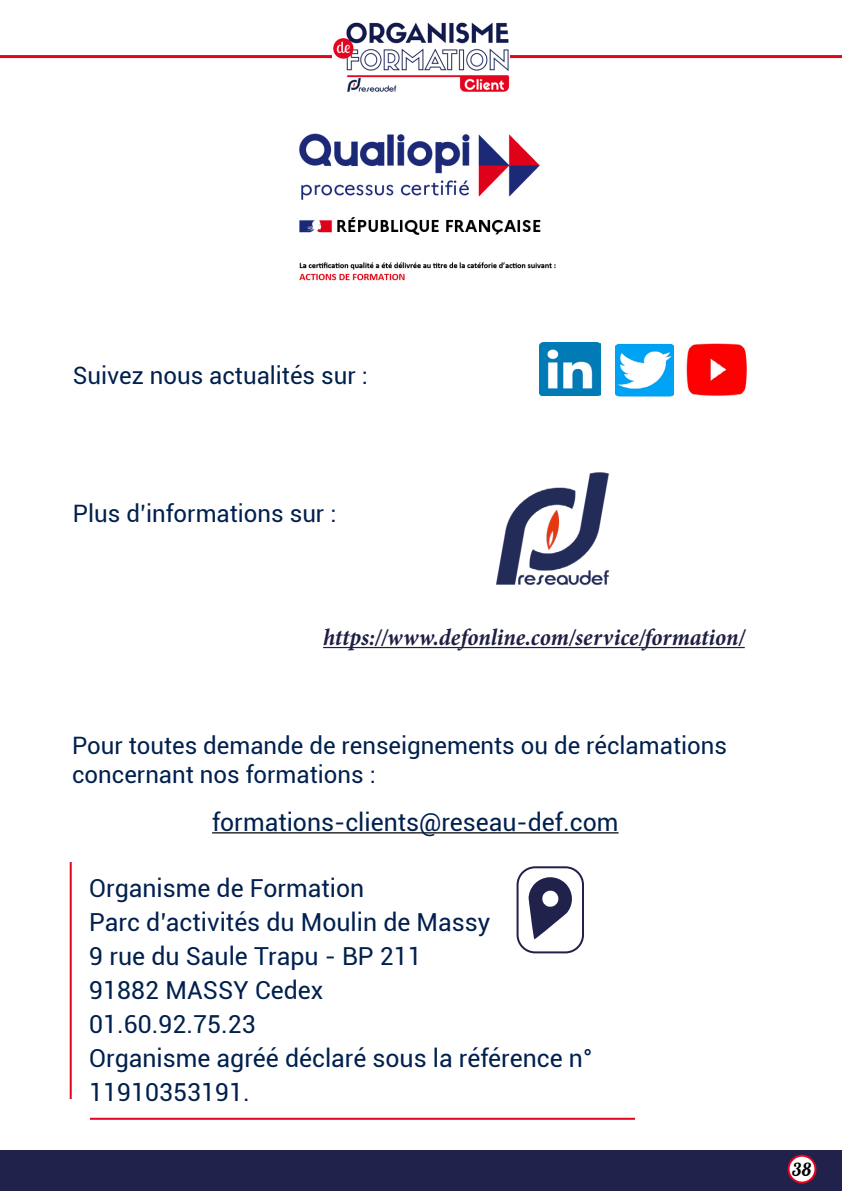
<style>
.page{position:relative;width:842px;height:1191px;background:#fff}
.page>*{position:absolute;margin:0;border:0;box-sizing:border-box;transform-origin:0 0}
.t1{font:24.8px/34px "Roboto";color:#00204e}
.t2{font:24px/28.8px "Roboto";color:#00204e}
.t3{font:italic 700 condensed 24px "Minion Pro";color:#1f1f43}
.t4{font:18px "Lobster 1.4";color:#000}
</style>
<div class="page">
<div style="left:0;top:1150px;width:842px;height:41px;background:#21224b"></div>
<div style="left:788px;top:1155px;width:27px;height:27px;background:#fff;border-radius:50%"></div>
<div style="left:787px;top:1154px;width:29px;height:29px;border:2px solid #e30520;border-radius:50%"></div>
<hr style="left:0;top:55px;width:842px;height:3px;background:#e30520">
<img style="left:332px;top:22px;width:178px;height:69px">
<hr style="left:70px;top:862px;width:2px;height:256px;background:#e30520">
<hr style="left:69px;top:1117px;width:566px;height:2px;background:#e30520">
<div style="left:55px;top:1099px;width:34px;height:34px;background:#fff"></div>
<div style="left:517px;top:866px;width:67px;height:87px;border:2px solid #21224b;border-radius:18px"></div>
<svg style="left:528px;top:877px;width:44px;height:62px"></svg>
<img style="left:539px;top:342px;width:61px;height:54px">
<img style="left:615px;top:344px;width:59px;height:52px">
<img style="left:686px;top:343px;width:61px;height:53px">
<img style="left:496px;top:472px;width:114px;height:114px">
<hr style="left:212px;top:832px;width:406px;height:1px;background:#000">
<img style="left:299px;top:133px;width:257px;height:148px">
<hr style="left:323px;top:647px;width:422px;height:1px;background:#1f1f43">
<p class="t2" style="left:73px;top:360px;width:296px">Suivez nous actualités sur :</p>
<p class="t2" style="left:73px;top:498px;width:265px">Plus d’informations sur :</p>
<p class="t3" style="left:323px;top:621px;width:423px">https://www.defonline.com/service/formation/</p>
<p class="t2" style="left:72px;top:730px;width:656px">Pour toutes demande de renseignements ou de réclamations concernant nos formations :</p>
<p class="t1" style="left:212px;top:804px;width:408px">formations-clients@reseau-def.com</p>
<p class="t1" style="left:89px;top:870px;width:504px">Organisme de Formation<br>Parc d’activités du Moulin de Massy<br>9 rue du Saule Trapu - BP 211<br>91882 MASSY Cedex<br>01.60.92.75.23<br>Organisme agréé déclaré sous la référence n°<br>11910353191.</p>
<p class="t4" style="left:792px;top:1157px;width:20px">38</p>
</div>
